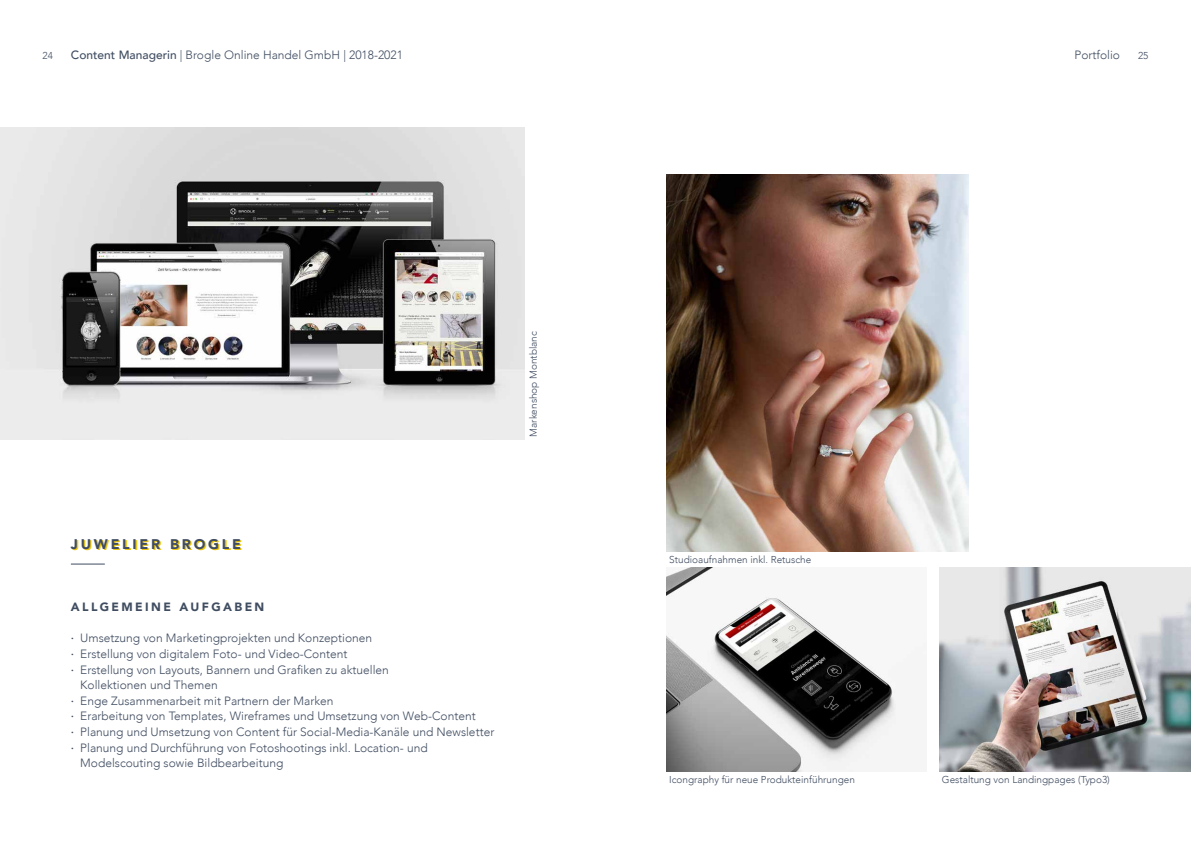
<style>
.page{position:relative;width:1191px;height:842px;background:#fff}
.page>*{position:absolute;margin:0;border:0;box-sizing:border-box;transform-origin:0 0}
.t1{font:900 14px "Avenir";letter-spacing:.2em;color:#ebc50a}
.t2{font:300 12px "Avenir";color:#404d61}
.t3{font:900 12px "Avenir";letter-spacing:.2em;color:#404d61}
.t4{font:300 10px "Avenir";color:#404d61}
.s1{font-weight:500}
</style>
<div class="page">
<hr style="left:71px;top:564px;width:34px;height:1px;background:#404d61">
<img style="left:0;top:128px;width:524px;height:312px">
<img style="left:939px;top:567px;width:252px;height:205px">
<img style="left:666px;top:174px;width:303px;height:378px">
<img style="left:666px;top:567px;width:230px;height:205px">
<p class="t4" style="left:43px;top:50px;width:12px">24</p>
<p class="t2" style="left:71px;top:48px;width:334px"><span class="s1">Content Managerin</span> | Brogle Online Handel GmbH | 2018-2021</p>
<p class="t4" style="left:527px;top:437px;width:107px;rotate:-90deg">Markenshop Montblanc</p>
<p class="t1" style="left:72px;top:533px;width:172px">JUWELIER BROGLE</p>
<p class="t3" style="left:71px;top:597px;width:195px">ALLGEMEINE AUFGABEN</p>
<p class="t2" style="left:71px;top:631px;width:303px"><span class="s1">·</span> Umsetzung von Marketingprojekten und Konzeptionen</p>
<p class="t2" style="left:71px;top:647px;width:278px"><span class="s1">·</span> Erstellung von digitalem Foto- und Video-Content</p>
<p class="t2" style="left:71px;top:662px;width:319px"><span class="s1">·</span> Erstellung von Layouts, Bannern und Grafiken zu aktuellen</p>
<p class="t2" style="left:80px;top:678px;width:139px">Kollektionen und Themen</p>
<p class="t2" style="left:71px;top:694px;width:264px"><span class="s1">·</span> Enge Zusammenarbeit mit Partnern der Marken</p>
<p class="t2" style="left:71px;top:709px;width:406px"><span class="s1">·</span> Erarbeitung von Templates, Wireframes und Umsetzung von Web-Content</p>
<p class="t2" style="left:71px;top:725px;width:425px"><span class="s1">·</span> Planung und Umsetzung von Content für Social-Media-Kanäle und Newsletter</p>
<p class="t2" style="left:71px;top:740px;width:358px"><span class="s1">·</span> Planung und Durchführung von Fotoshootings inkl. Location- und</p>
<p class="t2" style="left:80px;top:756px;width:205px">Modelscouting sowie Bildbearbeitung</p>
<p class="t2" style="left:1074px;top:48px;width:47px">Portfolio</p>
<p class="t4" style="left:1138px;top:50px;width:12px">25</p>
<p class="t4" style="left:669px;top:553px;width:144px">Studioaufnahmen inkl. Retusche</p>
<p class="t4" style="left:669px;top:773px;width:187px">Icongraphy für neue Produkteinführungen</p>
<p class="t4" style="left:942px;top:773px;width:169px">Gestaltung von Landingpages (Typo3)</p>
</div>
